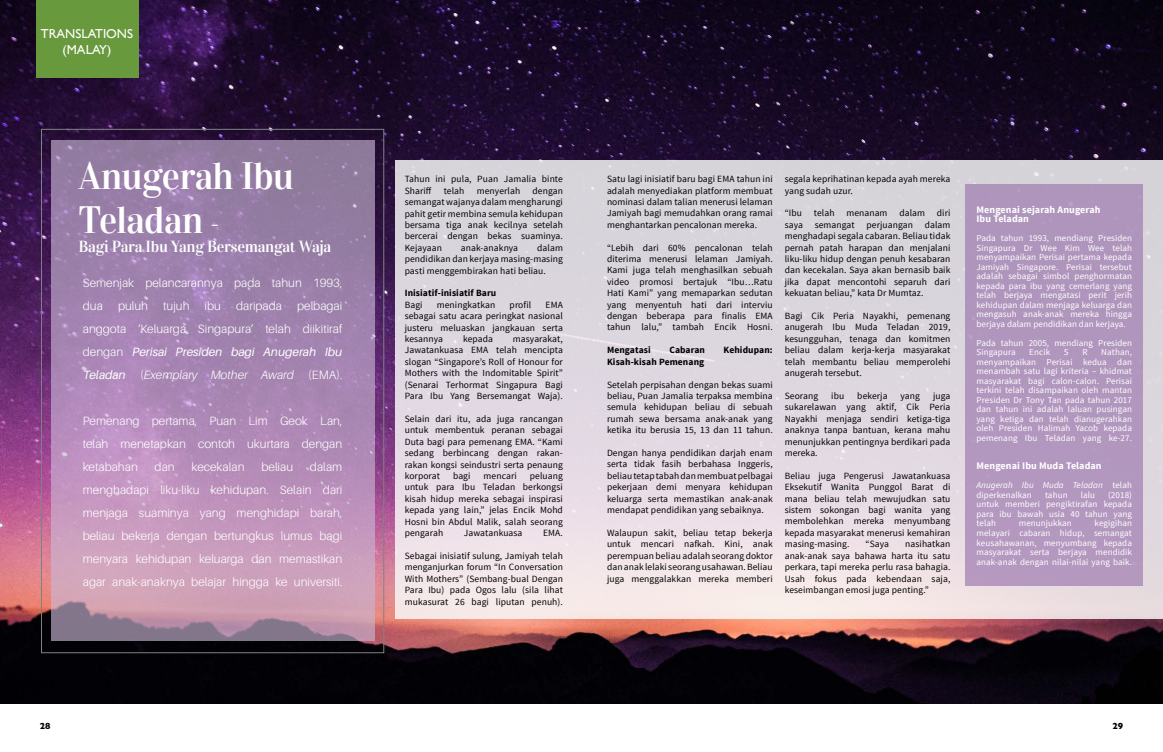
<style>
.page{position:relative;width:1163px;height:752px;background:#fff}
.page>*{position:absolute;margin:0;border:0;box-sizing:border-box;transform-origin:0 0}
.t1{font:38px/44px "Vidaloka";letter-spacing:-.02em;color:#fff}
.t2{font:16px "Vidaloka";letter-spacing:-.02em;color:#fff}
.t3{font:13px/15.6px "Gill Sans";color:#fff;text-align:center}
.t4{font:300 12px/23px "Aileron";color:#fff;text-align:justify}
.t5{font:700 10px/9.5px "Source Sans Pro";letter-spacing:.01em;color:#fff}
.t6{font:9.5px/11.4px "Source Sans Pro";letter-spacing:.01em;color:#000;text-align:justify}
.t7{font:700 9.5px "Source Sans Pro";letter-spacing:.01em;color:#000}
.t8{font:9px/9.5px "Source Sans Pro";letter-spacing:.01em;color:#fff;text-align:justify}
.t9{font:italic 9px/9.5px "Source Sans Pro";letter-spacing:.01em;color:#fff}
.t10{font:700 9px "Gill Sans";color:#000}
.s1{font-size:24px}
.s2{font-weight:400;font-style:italic}
.s3{font-style:italic}
.s4{font-style:normal}
</style>
<div class="page">
<img style="left:0;top:0;width:1162px;height:703px">
<svg style="left:51px;top:140px;width:323px;height:501px;background:#ac8ab0"></svg>
<div style="left:36px;top:0;width:103px;height:78px;background:#69993d"></div>
<div style="left:395px;top:160px;width:767px;height:458px;background:linear-gradient(to bottom,#d2d0d9,#f2e4e9)"></div>
<div style="left:965px;top:184px;width:177px;height:401px;background:#b196be"></div>
<h3 class="t3" style="left:41px;top:26px;width:94px">TRANSLATIONS (MALAY)</h3>
<h1 class="t1" style="left:79px;top:154px;width:217px">Anugerah Ibu<br>Teladan <span class="s1">-</span></h1>
<h2 class="t2" style="left:79px;top:237px;width:254px">Bagi Para Ibu Yang Bersemangat Waja</h2>
<p class="t4" style="left:83px;top:271px;width:261px">Semenjak pelancarannya pada tahun 1993, dua</p>
<p class="t4" style="left:118px;top:294px;width:32px">puluh</p>
<p class="t4" style="left:163px;top:294px;width:28px">tujuh</p>
<p class="t4" style="left:205px;top:294px;width:18px">ibu</p>
<p class="t4" style="left:236px;top:294px;width:47px">daripada</p>
<p class="t4" style="left:83px;top:294px;width:261px;text-indent:214px">pelbagai anggota ‘Keluarga Singapura’ telah diikitiraf dengan <span class="s2">Perisai Presiden bagi Anugerah Ibu Teladan</span> (<span class="s3">Exemplary Mother Award</span> (EMA).</p>
<p class="t4" style="left:83px;top:409px;width:261px">Pemenang pertama, Puan Lim Geok Lan, telah menetapkan contoh ukurtara dengan ketabahan</p>
<p class="t4" style="left:83px;top:455px;width:261px;text-indent:227px">dalam menghadapi liku-liku kehidupan. Selain dari menjaga suaminya yang menghidapi barah, beliau bekerja dengan bertungkus lumus bagi menyara kehidupan keluarga dan memastikan agar anak-anaknya belajar hingga ke universiti.</p>
<p class="t4" style="left:155px;top:455px;width:22px">dan</p>
<p class="t4" style="left:191px;top:455px;width:55px">kecekalan</p>
<p class="t4" style="left:261px;top:455px;width:33px">beliau</p>
<p class="t6" style="left:404px;top:173px;width:160px">Tahun ini pula, Puan Jamalia binte<br>Shariff</p>
<p class="t6" style="left:404px;top:185px;width:160px;text-indent:128px">dengan semangat wajanya dalam mengharungi pahit getir membina semula kehidupan bersama tiga anak kecilnya setelah bercerai dengan bekas suaminya.<br>Kejayaan</p>
<p class="t6" style="left:443px;top:185px;width:22px">telah</p>
<p class="t6" style="left:476px;top:185px;width:45px">menyerlah</p>
<p class="t6" style="left:404px;top:242px;width:160px;text-indent:132px">dalam pendidikan dan kerjaya masing-masing pasti menggembirakan hati beliau.</p>
<p class="t7" style="left:404px;top:287px;width:93px">Inisiatif-inisiatif Baru</p>
<p class="t6" style="left:404px;top:299px;width:19px">Bagi</p>
<p class="t6" style="left:437px;top:299px;width:60px">meningkatkan</p>
<p class="t6" style="left:509px;top:299px;width:23px">profil</p>
<p class="t6" style="left:461px;top:242px;width:59px">anak-anaknya</p>
<p class="t6" style="left:404px;top:299px;width:160px;text-indent:141px">EMA sebagai satu acara peringkat nasional justeru meluaskan jangkauan serta kesannya</p>
<p class="t6" style="left:404px;top:333px;width:160px;text-indent:108px">masyarakat, Jawatankuasa EMA telah mencipta slogan “Singapore’s Roll of Honour for Mothers with the Indomitable Spirit” (Senarai Terhormat Singapura Bagi Para Ibu Yang Bersemangat Waja).</p>
<p class="t6" style="left:404px;top:413px;width:160px">Selain dari itu, ada juga rancangan untuk membentuk peranan sebagai Duta bagi para pemenang EMA. “Kami sedang berbincang dengan rakan&shy;rakan kongsi seindustri serta penaung korporat</p>
<p class="t6" style="left:463px;top:333px;width:31px">kepada</p>
<p class="t6" style="left:404px;top:470px;width:160px;text-indent:125px">peluang untuk para Ibu Teladan berkongsi kisah hidup mereka sebagai inspirasi kepada yang lain,” jelas Encik Mohd Hosni bin Abdul Malik, salah seorang pengarah</p>
<p class="t6" style="left:453px;top:470px;width:19px">bagi</p>
<p class="t6" style="left:483px;top:470px;width:35px">mencari</p>
<p class="t6" style="left:464px;top:527px;width:60px">Jawatankuasa</p>
<p class="t6" style="left:543px;top:527px;width:21px">EMA.</p>
<p class="t6" style="left:404px;top:550px;width:160px">Sebagai inisiatif sulung, Jamiyah telah menganjurkan forum “In Conversation With Mothers” (Sembang-bual Dengan Para Ibu) pada Ogos lalu (sila lihat mukasurat 26 bagi liputan penuh).</p>
<p class="t6" style="left:607px;top:173px;width:167px">Satu lagi inisiatif baru bagi EMA tahun ini adalah menyediakan platform membuat nominasi dalam talian menerusi lelaman Jamiyah bagi memudahkan orang ramai menghantarkan pencalonan mereka.</p>
<p class="t6" style="left:607px;top:242px;width:167px">“Lebih dari 60% pencalonan telah diterima menerusi lelaman Jamiyah.<br>Kami juga telah menghasilkan sebuah video promosi bertajuk “Ibu…Ratu Hati Kami” yang memaparkan sedutan yang menyentuh hati dari interviu dengan beberapa para finalis EMA tahun lalu,” tambah Encik Hosni.</p>
<p class="t7" style="left:607px;top:344px;width:45px">Mengatasi</p>
<p class="t7" style="left:669px;top:344px;width:37px">Cabaran</p>
<p class="t7" style="left:723px;top:344px;width:51px">Kehidupan:</p>
<p class="t7" style="left:607px;top:355px;width:99px">Kisah-kisah Pemenang</p>
<p class="t6" style="left:607px;top:378px;width:167px">Setelah perpisahan dengan bekas suami beliau, Puan Jamalia terpaksa membina semula kehidupan beliau di sebuah rumah sewa bersama anak-anak yang ketika itu berusia 15, 13 dan 11 tahun.</p>
<p class="t6" style="left:607px;top:447px;width:167px">Dengan hanya pendidikan darjah enam serta tidak fasih berbahasa Inggeris, beliau tetap tabah dan membuat pelbagai pekerjaan demi menyara kehidupan keluarga serta memastikan anak-anak mendapat pendidikan yang sebaiknya.</p>
<p class="t6" style="left:607px;top:527px;width:167px">Walaupun sakit, beliau tetap bekerja untuk mencari nafkah. Kini, anak perempuan beliau adalah seorang doktor dan anak lelaki seorang usahawan. Beliau juga menggalakkan mereka memberi</p>
<p class="t6" style="left:784px;top:173px;width:167px">segala keprihatinan kepada ayah mereka yang sudah uzur.</p>
<p class="t6" style="left:784px;top:207px;width:167px">“Ibu telah menanam dalam diri saya semangat perjuangan dalam menghadapi segala cabaran. Beliau tidak pernah patah harapan dan menjalani liku-liku hidup dengan penuh kesabaran dan kecekalan. Saya akan bernasib baik jika dapat mencontohi separuh dari kekuatan beliau,” kata Dr Mumtaz.</p>
<p class="t6" style="left:784px;top:310px;width:167px">Bagi Cik Peria Nayakhi, pemenang anugerah Ibu Muda Teladan 2019, kesungguhan, tenaga dan komitmen beliau dalam kerja-kerja masyarakat telah membantu beliau memperolehi anugerah tersebut.</p>
<p class="t6" style="left:784px;top:390px;width:35px">Seorang</p>
<p class="t6" style="left:831px;top:390px;width:14px">ibu</p>
<p class="t6" style="left:857px;top:390px;width:32px">bekerja</p>
<p class="t6" style="left:900px;top:390px;width:21px">yang</p>
<p class="t6" style="left:784px;top:390px;width:167px;text-indent:148px">juga sukarelawan yang aktif, Cik Peria Nayakhi menjaga sendiri ketiga-tiga anaknya tanpa bantuan, kerana mahu menunjukkan pentingnya berdikari pada mereka.</p>
<p class="t6" style="left:784px;top:470px;width:167px">Beliau juga Pengerusi Jawatankuasa Eksekutif Wanita Punggol Barat di mana beliau telah mewujudkan satu sistem sokongan bagi wanita yang membolehkan mereka menyumbang kepada masyarakat menerusi kemahiran masing-masing.</p>
<p class="t6" style="left:784px;top:538px;width:167px;text-indent:120px">nasihatkan anak-anak saya bahawa harta itu satu perkara, tapi mereka perlu rasa bahagia.<br>Usah fokus pada kebendaan saja, keseimbangan emosi juga penting.”</p>
<p class="t6" style="left:865px;top:538px;width:25px">“Saya</p>
<p class="t5" style="left:976px;top:205px;width:125px">Mengenai sejarah Anugerah<br>Ibu Teladan</p>
<p class="t8" style="left:976px;top:233px;width:157px">Pada tahun 1993, mendiang Presiden Singapura Dr Wee Kim Wee telah menyampaikan Perisai pertama kepada Jamiyah Singapore. Perisai tersebut adalah sebagai simbol penghormatan kepada para ibu yang cemerlang yang telah berjaya mengatasi perit jerih kehidupan dalam menjaga keluarga dan mengasuh anak-anak mereka hingga berjaya dalam pendidikan dan kerjaya.</p>
<p class="t8" style="left:976px;top:338px;width:157px">Pada tahun 2005, mendiang Presiden<br>Singapura</p>
<p class="t8" style="left:976px;top:347px;width:157px;text-indent:125px">Nathan, menyampaikan Perisai kedua dan menambah satu lagi kriteria – khidmat masyarakat bagi calon-calon. Perisai terkini telah disampaikan oleh mantan Presiden Dr Tony Tan pada tahun 2017 dan tahun ini adalah laluan pusingan yang ketiga dan telah dianugerahkan oleh Presiden Halimah Yacob kepada pemenang Ibu Teladan yang ke-27.</p>
<p class="t5" style="left:976px;top:461px;width:127px">Mengenai Ibu Muda Teladan</p>
<p class="t9" style="left:976px;top:480px;width:157px">Anugerah Ibu Muda Teladan <span class="s4">telah diperkenalkan</span></p>
<p class="t8" style="left:1029px;top:347px;width:22px">Encik</p>
<p class="t8" style="left:1063px;top:347px;width:6px">S</p>
<p class="t8" style="left:1082px;top:347px;width:7px">R</p>
<p class="t8" style="left:976px;top:490px;width:157px;text-indent:132px">(2018) untuk memberi pengiktirafan kepada para ibu bawah usia 40 tahun yang telah</p>
<p class="t8" style="left:1044px;top:490px;width:24px">tahun</p>
<p class="t8" style="left:1080px;top:490px;width:16px">lalu</p>
<p class="t8" style="left:976px;top:518px;width:157px;text-indent:118px">kegigihan melayari cabaran hidup, semangat keusahawanan, menyumbang kepada masyarakat serta berjaya mendidik anak-anak dengan nilai-nilai yang baik.</p>
<p class="t8" style="left:1018px;top:518px;width:55px">menunjukkan</p>
<p class="t10" style="left:40px;top:718px;width:12px">28</p>
<p class="t10" style="left:1112px;top:718px;width:12px">29</p>
</div>
